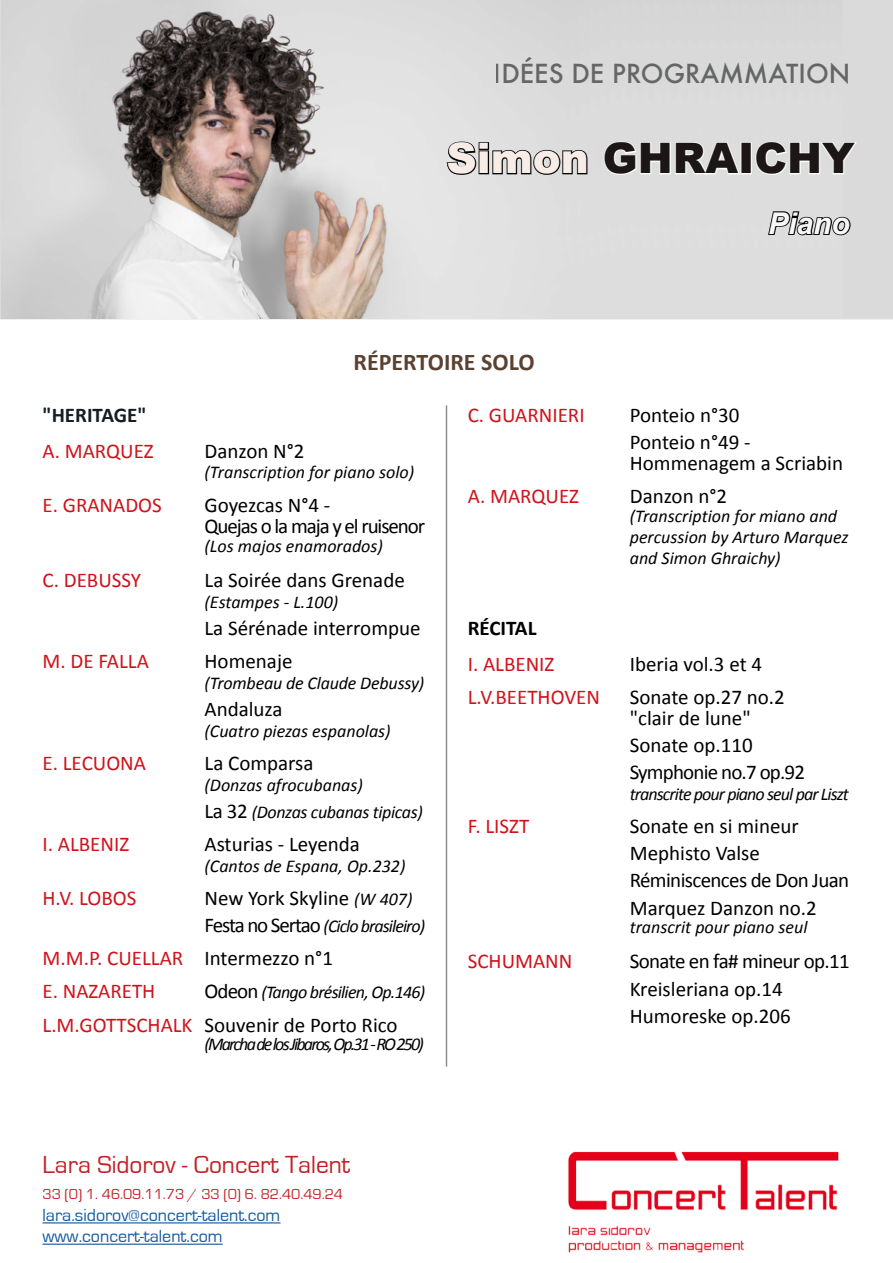
<style>
.page{position:relative;width:893px;height:1263px;background:#fff}
.page>*{position:absolute;margin:0;border:0;box-sizing:border-box;transform-origin:0 0}
.t1{font:900 42px "Arial";color:#1c1716}
.t2{font:italic 700 30px "Arial";color:#f7f7f8}
.t3{font:25.5px "Eurostile";color:#c51f27}
.t4{font:500 25.5px "Futura";color:#484949}
.t5{font:700 24px "Calibri";color:#5b4130}
.t6{font:21px/27px "Calibri";color:#000}
.t7{font:21px/33px "Calibri";color:#d0121b}
.t8{font:21px/21px "Calibri";letter-spacing:-.05em;color:#000}
.t9{font:21px/27px "Calibri";letter-spacing:-.04em;color:#000}
.t10{font:700 21px "Calibri";color:#141d23}
.t11{font:700 21px "Calibri";color:#000}
.t12{font:italic 18px/21px "Calibri";color:#000}
.t13{font:italic 18px "Calibri";letter-spacing:-.05em;color:#000}
.t14{font:18px/21.3px "Eurostile";color:#15599f}
.t15{font:italic 18px/27px "Calibri";letter-spacing:-.02em;color:#000}
.t16{font:italic 18px "Calibri";letter-spacing:-.1em;color:#000}
.t17{font:italic 18px "Calibri";letter-spacing:-.04em;color:#000}
.t18{font:15px "Eurostile";color:#c51f27}
.s1{color:#f8ece7}
.s2{font-style:normal;font-size:21px}
.s3{font-style:italic;font-size:18px}
.s4{color:#000}
.s5{color:#d0121b}
</style>
<div class="page">
<div style="left:0;top:0;width:893px;height:319px;background:#dadadb"></div>
<img style="left:2px;top:0;width:840px;height:319px">
<svg style="left:446px;top:140px;width:142px;height:36px;background:#a1a1a1"></svg>
<svg style="left:603px;top:140px;width:138px;height:36px"></svg>
<div style="left:741px;top:142px;width:11px;height:32px;border:2px solid #fff"></div>
<svg style="left:754px;top:140px;width:105px;height:36px"></svg>
<svg style="left:767px;top:210px;width:85px;height:27px;background:#898989"></svg>
<img style="left:568px;top:1151px;width:271px;height:101px">
<hr style="left:43px;top:1222px;width:237px;height:1px;background:#15599f">
<hr style="left:43px;top:1243px;width:180px;height:2px;background:#15599f">
<hr style="left:446px;top:405px;width:1px;height:662px;background:#000">
<p class="t4" style="left:494px;top:56px;width:358px">IDÉES DE PROGRAMMATION</p>
<h1 class="t1" style="left:446px;top:128px;width:410px"><span class="s1">Simon</span> GHRAICHY</h1>
<h2 class="t2" style="left:768px;top:203px;width:83px">Piano</h2>
<p class="t5" style="left:354px;top:346px;width:183px">RÉPERTOIRE SOLO</p>
<p class="t7" style="left:468px;top:399px;width:118px">C. GUARNIERI</p>
<p class="t6" style="left:630px;top:402px;width:122px">Ponteio n°30<br>Ponteio n°49 -</p>
<p class="t6" style="left:630px;top:450px;width:215px">Hommenagem a Scriabin</p>
<p class="t7" style="left:468px;top:480px;width:113px">A. MARQUEZ</p>
<p class="t6" style="left:630px;top:483px;width:99px">Danzon n°2</p>
<p class="t12" style="left:630px;top:505px;width:220px">(Transcription for miano and percussion by Arturo Marquez and Simon Ghraichy)</p>
<p class="t10" style="left:43px;top:402px;width:106px">"HERITAGE"</p>
<p class="t7" style="left:43px;top:435px;width:113px">A. MARQUEZ</p>
<p class="t6" style="left:205px;top:438px;width:102px">Danzon N°2</p>
<p class="t12" style="left:205px;top:461px;width:211px">(Transcription for piano solo)</p>
<p class="t7" style="left:43px;top:489px;width:121px">E. GRANADOS</p>
<p class="t8" style="left:205px;top:495px;width:222px">Goyezcas N°4 -<br>Quejas o la maja y el ruisenor</p>
<p class="t12" style="left:205px;top:535px;width:180px">(Los majos enamorados)</p>
<p class="t7" style="left:43px;top:564px;width:100px">C. DEBUSSY</p>
<p class="t6" style="left:205px;top:567px;width:202px">La Soirée dans Grenade</p>
<p class="t12" style="left:205px;top:590px;width:135px">(Estampes - L.100)</p>
<p class="t6" style="left:204px;top:615px;width:218px">La Sérénade interrompue</p>
<p class="t7" style="left:43px;top:645px;width:108px">M. DE FALLA</p>
<p class="t6" style="left:205px;top:648px;width:89px">Homenaje</p>
<p class="t12" style="left:205px;top:671px;width:221px">(Trombeau de Claude Debussy)</p>
<p class="t6" style="left:204px;top:696px;width:80px">Andaluza</p>
<p class="t12" style="left:205px;top:719px;width:188px">(Cuatro piezas espanolas)</p>
<p class="t7" style="left:43px;top:747px;width:105px">E. LECUONA</p>
<p class="t6" style="left:205px;top:750px;width:111px">La Comparsa</p>
<p class="t15" style="left:204px;top:770px;width:220px">(Donzas afrocubanas)<br><span class="s2">La 32</span> (Donzas cubanas tipicas)</p>
<p class="t7" style="left:43px;top:828px;width:88px">I. ALBENIZ</p>
<p class="t6" style="left:205px;top:831px;width:157px">Asturias - Leyenda</p>
<p class="t12" style="left:205px;top:854px;width:202px">(Cantos de Espana, Op.232)</p>
<p class="t7" style="left:43px;top:882px;width:95px">H.V. LOBOS</p>
<p class="t6" style="left:205px;top:885px;width:209px">New York Skyline <span class="s3">(W 407)</span></p>
<p class="t13" style="left:204px;top:913px;width:222px"><span class="s2">Festa no Sertao</span> (Ciclo brasileiro)</p>
<p class="t7" style="left:43px;top:942px;width:292px">M.M.P. CUELLAR <span class="s4">Intermezzo n°1<br></span>E. NAZARETH</p>
<p class="t11" style="left:468px;top:615px;width:70px">RÉCITAL</p>
<p class="t7" style="left:468px;top:648px;width:88px">I. ALBENIZ</p>
<p class="t6" style="left:630px;top:651px;width:134px">Iberia vol.3 et 4</p>
<p class="t7" style="left:468px;top:681px;width:134px">L.V.BEETHOVEN</p>
<p class="t6" style="left:630px;top:687px;width:157px;line-height:21px">Sonate op.27 no.2 "clair de lune"</p>
<p class="t9" style="left:630px;top:732px;width:177px">Sonate op.110<br>Symphonie no.7 op.92</p>
<p class="t13" style="left:630px;top:781px;width:221px">transcrite pour piano seul par Liszt</p>
<p class="t7" style="left:468px;top:810px;width:63px">F. LISZT</p>
<p class="t6" style="left:630px;top:813px;width:221px">Sonate en si mineur<br>Mephisto Valse<br>Réminiscences de Don Juan<br>Marquez Danzon no.2</p>
<p class="t12" style="left:630px;top:916px;width:179px">transcrit pour piano seul</p>
<p class="t7" style="left:468px;top:945px;width:106px">SCHUMANN</p>
<p class="t6" style="left:630px;top:948px;width:222px">Sonate en fa# mineur op.11<br>Kreisleriana op.14<br>Humoreske op.206</p>
<p class="t17" style="left:205px;top:979px;width:222px"><span class="s2">Odeon</span> (Tango brésilien, Op.146)</p>
<p class="t6" style="left:43px;top:1011px;width:357px"><span class="s5">L.M.GOTTSCHALK</span> Souvenir de Porto Rico</p>
<p class="t16" style="left:205px;top:1032px;width:221px">(Marcha de los Jibaros,Op.31 - RO 250)</p>
<p class="t3" style="left:43px;top:1151px;width:309px">Lara Sidorov - Concert Talent</p>
<p class="t18" style="left:43px;top:1186px;width:302px">33 (0) 1. 46.09.11.73 / 33 (0) 6. 82.40.49.24</p>
<p class="t14" style="left:43px;top:1205px;width:239px">lara.sidorov@concert-talent.com www.concert-talent.com</p>
</div>
